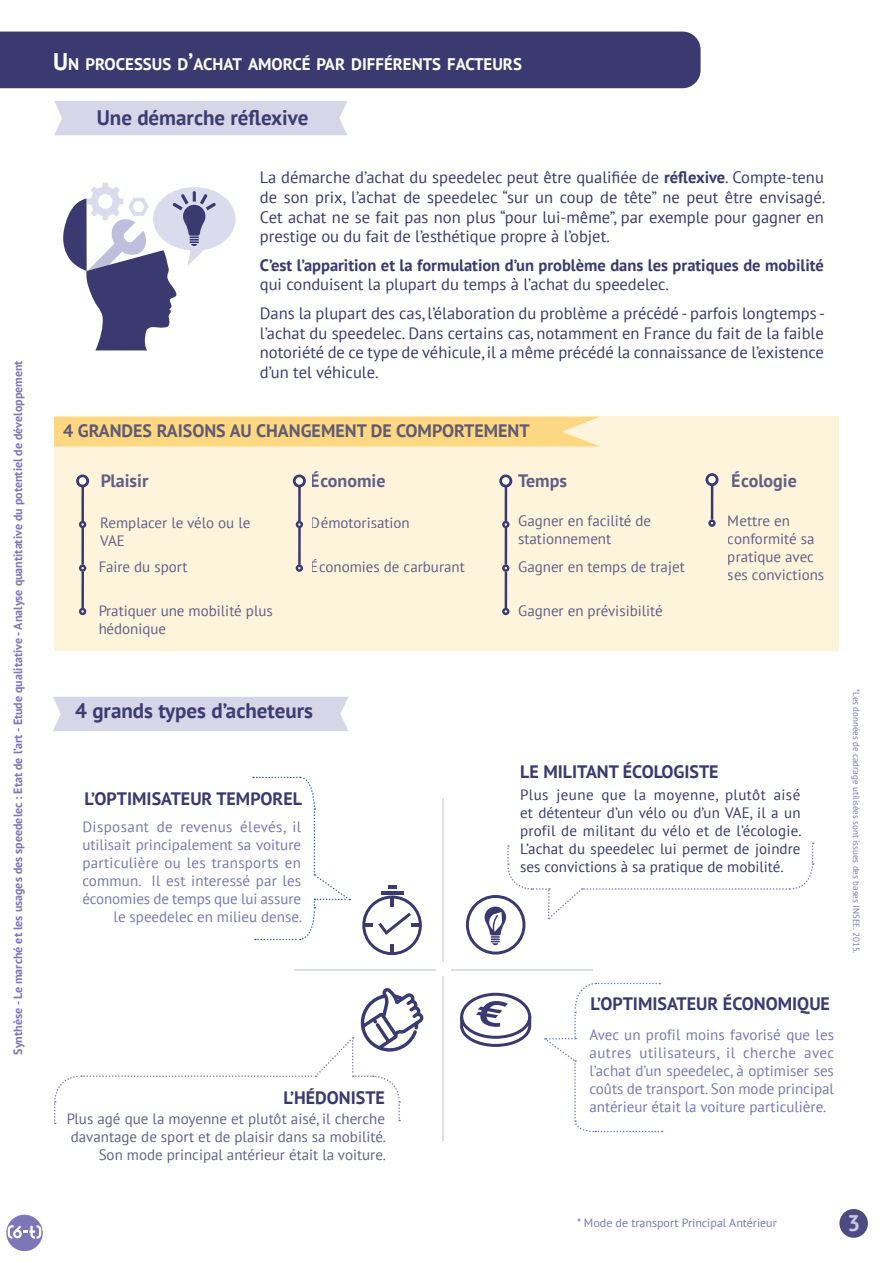
<style>
.page{position:relative;width:893px;height:1263px;background:#fff}
.page>*{position:absolute;margin:0;border:0;box-sizing:border-box;transform-origin:0 0}
.t1{font:700 22.5px "PT Sans";color:#cbcbe3}
.t2{font:700 21px "PT Sans";color:#3c3c72}
.tx{font:700 18px "PT Sans";color:#3a3a71}
.t3{font:700 16.8px "PT Sans";color:#fff}
.t4{font:16.5px/19.8px "PT Sans";color:#3a3a71;text-align:justify}
.t5{font:700 16.5px/19.8px "PT Sans";color:#3a3a71}
.tx-2{font:15px/18px "PT Sans";color:#3a3a71}
.tx-3{font:15px/18px "PT Sans";color:#7877b5;text-align:justify}
.t6{font:700 12px "PT Sans";color:#7f76b7}
.tx-4{font:12px "PT Sans";color:#7877b5}
.tx-5{font:9px "PT Sans";color:#7877b5}
.s1{font-size:24px}
.s2{font-weight:700}
.s3{font-weight:400}
</style>
<div class="page">
<div style="left:54px;top:101px;width:293px;height:34px;background:#d6d6e8"></div>
<div style="left:54px;top:417px;width:784px;height:234px;background:#fef4db"></div>
<div style="left:0;top:32px;width:701px;height:56px;background:#3a3a71"></div>
<hr style="left:298px;top:528px;width:3px;height:37px;background:#3a3a71">
<hr style="left:298px;top:484px;width:3px;height:37px;background:#3a3a71">
<svg style="left:296px;top:564px;width:7px;height:8px"></svg>
<svg style="left:296px;top:521px;width:7px;height:7px"></svg>
<svg style="left:293px;top:474px;width:13px;height:13px"></svg>
<div style="left:296px;top:477px;width:7px;height:8px;background:#fff;border-radius:50%"></div>
<hr style="left:711px;top:483px;width:2px;height:37px;background:#3a3a71">
<svg style="left:708px;top:519px;width:8px;height:8px"></svg>
<svg style="left:705px;top:473px;width:13px;height:13px"></svg>
<div style="left:708px;top:476px;width:8px;height:7px;background:#fff;border-radius:50%"></div>
<div style="left:839px;top:1209px;width:29px;height:29px;background:#4d4b81;border-radius:50%"></div>
<div style="left:6px;top:1215px;width:37px;height:36px;background:#7f76b7;border-radius:50%"></div>
<svg style="left:8px;top:1225px;width:33px;height:14px"></svg>
<div style="left:54px;top:417px;width:545px;height:29px;background:#fdd882"></div>
<svg style="left:253px;top:776px;width:97px;height:165px"></svg>
<svg style="left:545px;top:982px;width:117px;height:151px"></svg>
<div style="left:53px;top:697px;width:295px;height:34px;background:#d6d6e8"></div>
<svg style="left:63px;top:183px;width:173px;height:167px"></svg>
<hr style="left:81px;top:572px;width:3px;height:36px;background:#3a3a71">
<hr style="left:81px;top:528px;width:3px;height:37px;background:#3a3a71">
<hr style="left:81px;top:484px;width:3px;height:37px;background:#3a3a71">
<svg style="left:79px;top:608px;width:7px;height:7px"></svg>
<svg style="left:79px;top:564px;width:7px;height:8px"></svg>
<svg style="left:79px;top:521px;width:7px;height:7px"></svg>
<svg style="left:76px;top:474px;width:13px;height:13px"></svg>
<div style="left:79px;top:477px;width:7px;height:8px;background:#fff;border-radius:50%"></div>
<hr style="left:505px;top:572px;width:2px;height:36px;background:#3a3a71">
<hr style="left:505px;top:528px;width:2px;height:37px;background:#3a3a71">
<hr style="left:505px;top:484px;width:2px;height:37px;background:#3a3a71">
<svg style="left:502px;top:608px;width:7px;height:7px"></svg>
<svg style="left:502px;top:564px;width:7px;height:8px"></svg>
<svg style="left:502px;top:521px;width:7px;height:7px"></svg>
<svg style="left:499px;top:474px;width:13px;height:13px"></svg>
<div style="left:502px;top:477px;width:7px;height:8px;background:#fff;border-radius:50%"></div>
<svg style="left:54px;top:988px;width:369px;height:136px"></svg>
<svg style="left:362px;top:895px;width:60px;height:60px"></svg>
<hr style="left:381px;top:891px;width:23px;height:3px;background:#3a3a71">
<svg style="left:388px;top:885px;width:8px;height:3px"></svg>
<svg style="left:466px;top:842px;width:348px;height:112px"></svg>
<svg style="left:460px;top:993px;width:71px;height:54px"></svg>
<hr style="left:442px;top:798px;width:2px;height:164px;background:#dbdbee">
<hr style="left:442px;top:977px;width:2px;height:164px;background:#dbdbee">
<hr style="left:294px;top:969px;width:142px;height:1px;background:#dbdbee">
<hr style="left:451px;top:969px;width:141px;height:1px;background:#dbdbee">
<p class="t6" style="left:10px;top:1054px;width:696px;rotate:-90deg">Synthèse - Le marché et les usages des speedelec : Etat de l’art - Etude qualitative - Analyse quantitative du potentiel de développement</p>
<p class="t3" style="left:53px;top:53px;width:43px"><span class="s1">U</span>N PROCESSUS</p>
<p class="t3" style="left:177px;top:53px;width:27px">D<span class="s1">’</span>ACHAT</p>
<p class="t3" style="left:248px;top:53px;width:12px">AMORCÉ</p>
<p class="t3" style="left:317px;top:53px;width:11px">PAR</p>
<p class="t3" style="left:351px;top:53px;width:10px">DIFFÉRENTS</p>
<p class="t3" style="left:447px;top:53px;width:11px">FACTEURS</p>
<p class="t2" style="left:97px;top:104px;width:213px">Une démarche réflexive</p>
<p class="t4" style="left:260px;top:167px;width:567px">La démarche d’achat du speedelec peut être qualifiée de <span class="s2">réflexive</span>. Compte-tenu de son prix, l’achat de speedelec “sur un coup de tête” ne peut être envisagé.<br>Cet achat ne se fait pas non plus “pour lui-même”, par exemple pour gagner en prestige ou du fait de l’esthétique propre à l’objet.</p>
<p class="t5" style="left:260px;top:255px;width:565px">C’est l’apparition et la formulation d’un problème dans les pratiques de mobilité <span class="s3">qui conduisent la plupart du temps à l’achat du speedelec.</span></p>
<p class="t4" style="left:260px;top:303px;width:567px">Dans la plupart des cas, l’élaboration du problème a précédé - parfois longtemps - l’achat du speedelec. Dans certains cas, notamment en France du fait de la faible notoriété de ce type de véhicule, il a même précédé la connaissance de l’existence d’un tel véhicule.</p>
<p class="tx" style="left:63px;top:419px;width:468px">4 GRANDES RAISONS AU CHANGEMENT DE COMPORTEMENT</p>
<p class="tx" style="left:100px;top:468px;width:50px">Plaisir</p>
<p class="tx" style="left:311px;top:468px;width:76px">Économie</p>
<p class="tx" style="left:518px;top:468px;width:50px">Temps</p>
<p class="tx" style="left:732px;top:468px;width:67px">Écologie</p>
<p class="tx-2" style="left:311px;top:513px;width:100px">Démotorisation</p>
<p class="tx-2" style="left:518px;top:511px;width:135px">Gagner en facilité de stationnement</p>
<p class="tx-2" style="left:728px;top:511px;width:98px">Mettre en conformité sa pratique avec ses convictions</p>
<p class="tx-2" style="left:100px;top:513px;width:152px">Remplacer le vélo ou le<br>VAE</p>
<p class="tx-2" style="left:98px;top:557px;width:91px">Faire du sport</p>
<p class="tx-2" style="left:98px;top:602px;width:176px">Pratiquer une mobilité plus hédonique</p>
<p class="tx-2" style="left:311px;top:557px;width:155px">Économies de carburant</p>
<p class="tx-2" style="left:518px;top:557px;width:168px">Gagner en temps de trajet</p>
<p class="tx-2" style="left:518px;top:602px;width:146px">Gagner en prévisibilité</p>
<p class="t2" style="left:75px;top:696px;width:239px">4 grands types d’acheteurs</p>
<p class="tx" style="left:85px;top:786px;width:219px">L’OPTIMISATEUR TEMPOREL</p>
<p class="tx-3" style="left:82px;top:818px;width:221px;text-align:right">Disposant de revenus élevés, il utilisait principalement sa voiture particulière ou les transports en commun. Il est interessé par les économies de temps que lui assure le speedelec en milieu dense.</p>
<p class="tx" style="left:283px;top:1086px;width:103px">L’HÉDONISTE</p>
<p class="tx-2" style="left:66px;top:1110px;width:321px;text-align:right">Plus agé que la moyenne et plutôt aisé, il cherche davantage de sport et de plaisir dans sa mobilité.<br>Son mode principal antérieur était la voiture.</p>
<p class="tx" style="left:520px;top:760px;width:200px">LE MILITANT ÉCOLOGISTE</p>
<p class="tx-2" style="left:520px;top:786px;width:283px;text-align:justify">Plus jeune que la moyenne, plutôt aisé et détenteur d’un vélo ou d’un VAE, il a un profil de militant du vélo et de l’écologie.<br>L’achat du speedelec lui permet de joindre ses convictions à sa pratique de mobilité.</p>
<p class="tx" style="left:590px;top:992px;width:241px">L’OPTIMISATEUR ÉCONOMIQUE</p>
<p class="tx-3" style="left:589px;top:1025px;width:246px">Avec un profil moins favorisé que les autres utilisateurs, il cherche avec l’achat d’un speedelec, à optimiser ses coûts de transport. Son mode principal antérieur était la voiture particulière.</p>
<p class="tx-5" style="left:862px;top:689px;width:266px;rotate:90deg">*Les données de cadrage utilisées sont issues des bases INSEE. 2015.</p>
<p class="tx-4" style="left:577px;top:1215px;width:201px">* Mode de transport Principal Antérieur</p>
<h1 class="t1" style="left:847px;top:1208px;width:14px">3</h1>
</div>
